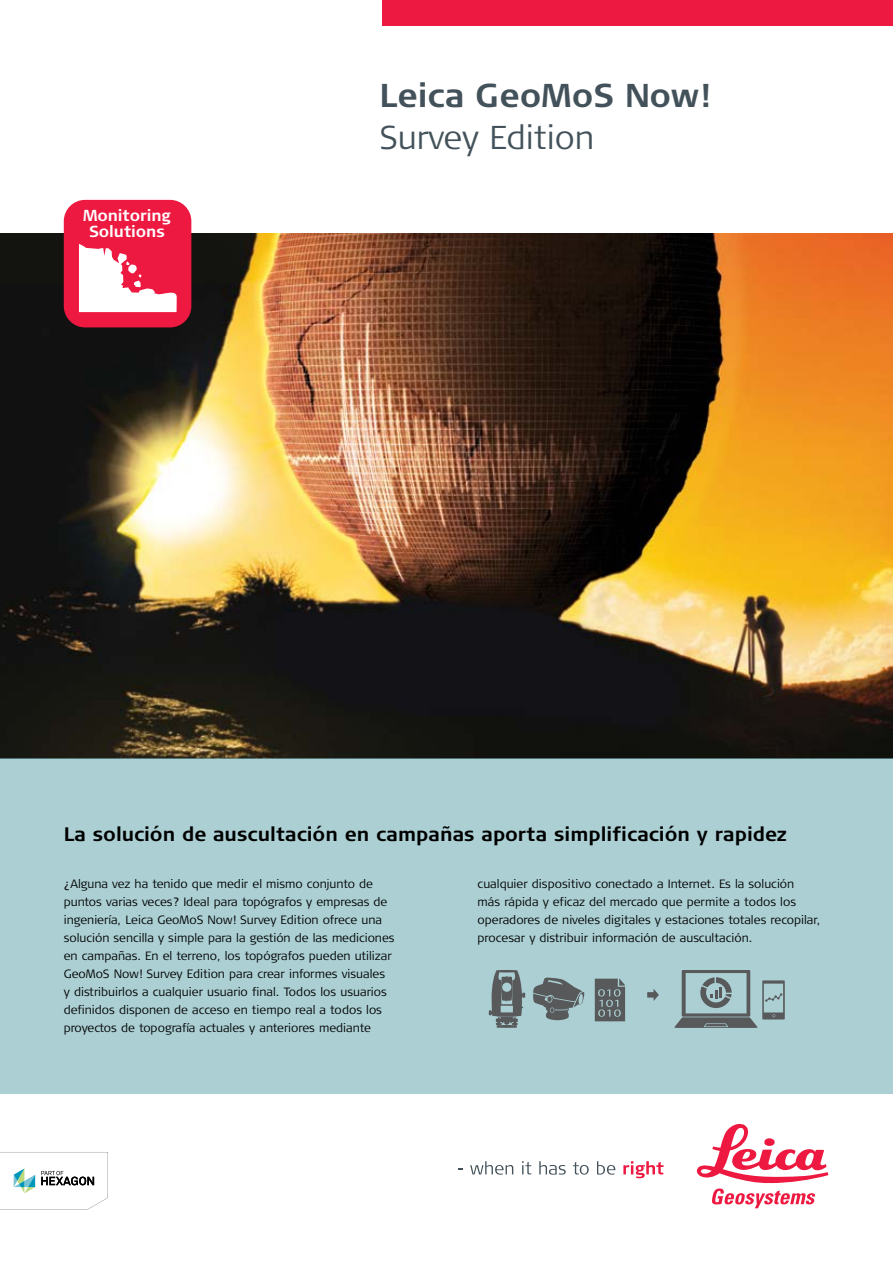
<style>
.page{position:relative;width:893px;height:1263px;background:#fff}
.page>*{position:absolute;margin:0;border:0;box-sizing:border-box;transform-origin:0 0}
.t1{font:700 33px "Signa Column";color:#43525a}
.t2{font:300 33px "Signa Column";color:#43525a}
.t3{font:700 19.5px "Signa Column";color:#000}
.t4{font:700 15.9px/16.5px "Signa Column";letter-spacing:-.005em;color:#fff;text-align:center}
.t5{font:300 12px/18px "Signa Column";color:#000}
</style>
<div class="page">
<img style="left:0;top:234px;width:893px;height:524px">
<div style="left:383px;top:0;width:510px;height:26px;background:#ed1941"></div>
<div style="left:64px;top:200px;width:127px;height:127px;background:#ed1941;border-radius:21px"></div>
<svg style="left:79px;top:244px;width:98px;height:68px"></svg>
<div style="left:0;top:758px;width:893px;height:336px;background:#abcfd3"></div>
<svg style="left:0;top:1152px;width:108px;height:58px"></svg>
<svg style="left:470px;top:1161px;width:43px;height:14px"></svg>
<svg style="left:522px;top:1161px;width:9px;height:13px"></svg>
<svg style="left:539px;top:1161px;width:27px;height:13px"></svg>
<svg style="left:573px;top:1162px;width:16px;height:13px"></svg>
<svg style="left:597px;top:1161px;width:18px;height:14px"></svg>
<svg style="left:623px;top:1161px;width:40px;height:17px"></svg>
<svg style="left:697px;top:1123px;width:131px;height:85px"></svg>
<svg style="left:489px;top:970px;width:36px;height:58px"></svg>
<svg style="left:647px;top:989px;width:12px;height:12px"></svg>
<svg style="left:674px;top:970px;width:111px;height:58px"></svg>
<svg style="left:595px;top:979px;width:30px;height:42px"></svg>
<svg style="left:533px;top:977px;width:52px;height:43px"></svg>
<h3 class="t4" style="left:83px;top:207px;width:89px">Monitoring<br>Solutions</h3>
<h1 class="t1" style="left:379px;top:74px;width:332px">Leica GeoMoS Now!</h1>
<h1 class="t2" style="left:379px;top:116px;width:216px">Survey Edition</h1>
<h2 class="t3" style="left:64px;top:822px;width:724px">La solución de auscultación en campañas aporta simplificación y rapidez</h2>
<p class="t5" style="left:64px;top:875px;width:332px">¿Alguna vez ha tenido que medir el mismo conjunto de puntos varias veces? Ideal para topógrafos y empresas de ingeniería, Leica GeoMoS Now! Survey Edition ofrece una solución sencilla y simple para la gestión de las mediciones en campañas. En el terreno, los topógrafos pueden utilizar GeoMoS Now! Survey Edition para crear informes visuales<br>y distribuirlos a cualquier usuario final. Todos los usuarios definidos disponen de acceso en tiempo real a todos los proyectos de topografía actuales y anteriores mediante</p>
<p class="t5" style="left:478px;top:875px;width:344px">cualquier dispositivo conectado a Internet. Es la solución<br>más rápida y eficaz del mercado que permite a todos los operadores de niveles digitales y estaciones totales recopilar, procesar y distribuir información de auscultación.</p>
</div>
